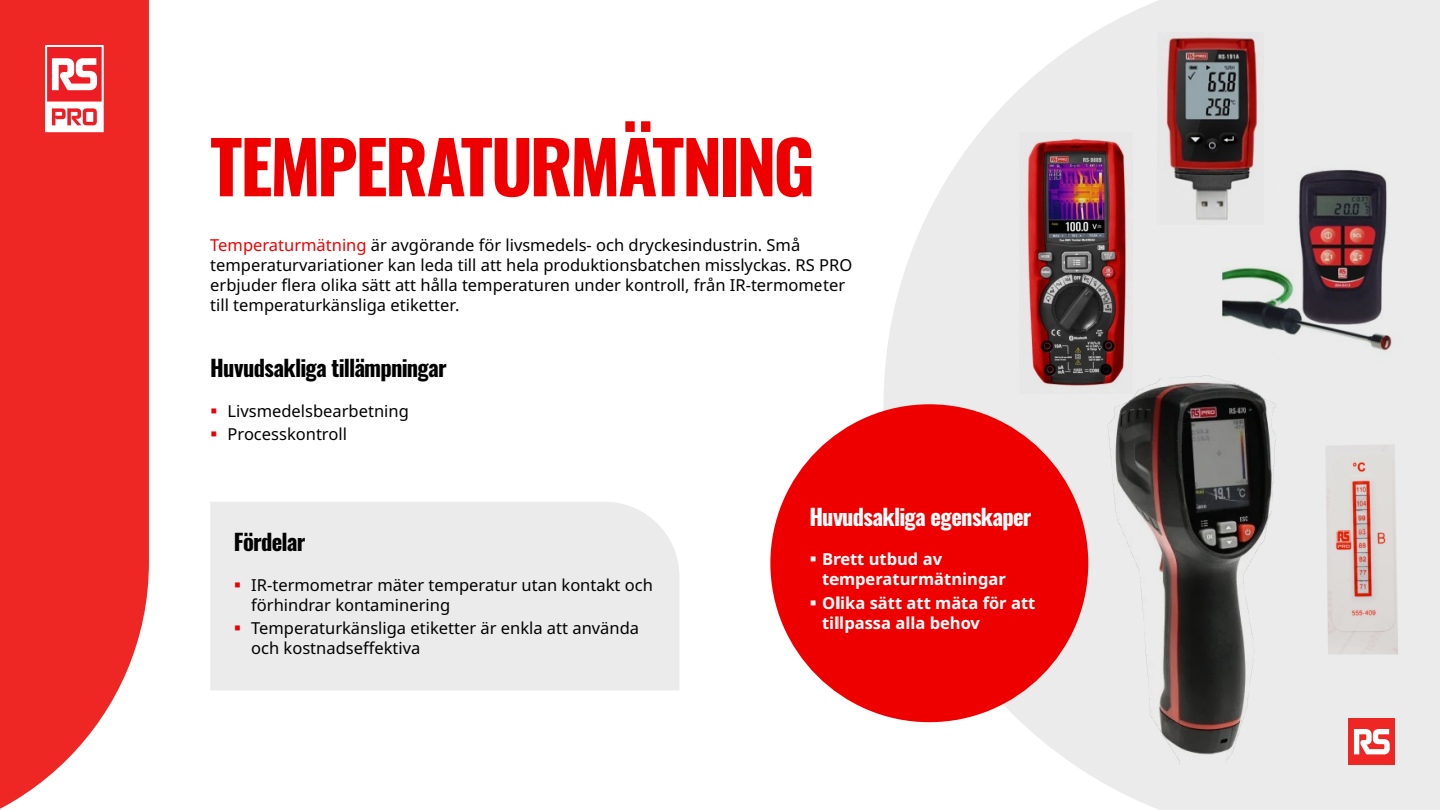
<style>
.page{position:relative;width:1440px;height:810px;background:#fff}
.page>*{position:absolute;margin:0;border:0;box-sizing:border-box;transform-origin:0 0}
.t1{font:700 72px "Oswald";letter-spacing:-.04em;color:#ef0000}
.t2{font:700 22.5px "Oswald";letter-spacing:-.035em;color:#000}
.t3{font:700 22.5px "Oswald";letter-spacing:-.03em;color:#fff}
.t4{font:16.5px/19.8px "Noto Sans";color:#000}
.t5{font:700 16.5px/19.8px "Noto Sans";color:#fff}
.s1{color:#ef0000}
</style>
<div class="page">
<svg style="left:884px;top:0;width:556px;height:810px;fill:#ebebeb"></svg>
<svg style="left:0;top:0;width:149px;height:809px;background:#ef3938"></svg>
<svg style="left:45px;top:45px;width:59px;height:87px"></svg>
<div style="left:1348px;top:718px;width:47px;height:47px;background:#ee2624"></div>
<svg style="left:1354px;top:729px;width:36px;height:25px"></svg>
<div style="left:210px;top:502px;width:469px;height:188px;background:#ebebeb"></div>
<div style="left:770px;top:404px;width:318px;height:318px;background:#ef0000;border-radius:50%"></div>
<img style="left:1097px;top:360px;width:203px;height:405px">
<img style="left:1157px;top:32px;width:106px;height:193px">
<img style="left:1300px;top:434px;width:119px;height:231px">
<img style="left:1020px;top:132px;width:113px;height:261px">
<img style="left:1223px;top:160px;width:180px;height:208px">
<svg style="left:235px;top:582px;width:5px;height:5px"></svg>
<svg style="left:235px;top:626px;width:5px;height:5px"></svg>
<p class="t1" style="left:210px;top:129px;width:606px">TEMPERATURMÄTNING</p>
<p class="t4" style="left:210px;top:236px;width:644px"><span class="s1">Temperaturmätning</span> är avgörande för livsmedels- och dryckesindustrin. Små temperaturvariationer kan leda till att hela produktionsbatchen misslyckas. RS PRO erbjuder flera olika sätt att hålla temperaturen under kontroll, från IR-termometer till temperaturkänsliga etiketter.</p>
<p class="t2" style="left:210px;top:356px;width:238px">Huvudsakliga tillämpningar</p>
<p class="t4" style="left:228px;top:401px;width:183px">Livsmedelsbearbetning</p>
<p class="t4" style="left:228px;top:425px;width:121px">Processkontroll</p>
<p class="t2" style="left:234px;top:530px;width:73px">Fördelar</p>
<p class="t4" style="left:251px;top:575px;width:403px">IR-termometrar mäter temperatur utan kontakt och förhindrar kontaminering</p>
<p class="t4" style="left:251px;top:619px;width:389px">Temperaturkänsliga etiketter är enkla att använda och kostnadseffektiva</p>
<p class="t3" style="left:809px;top:505px;width:224px">Huvudsakliga egenskaper</p>
<p class="t5" style="left:822px;top:550px;width:185px">Brett utbud av temperaturmätningar</p>
<p class="t5" style="left:822px;top:593px;width:215px">Olika sätt att mäta för att tillpassa alla behov</p>
</div>
